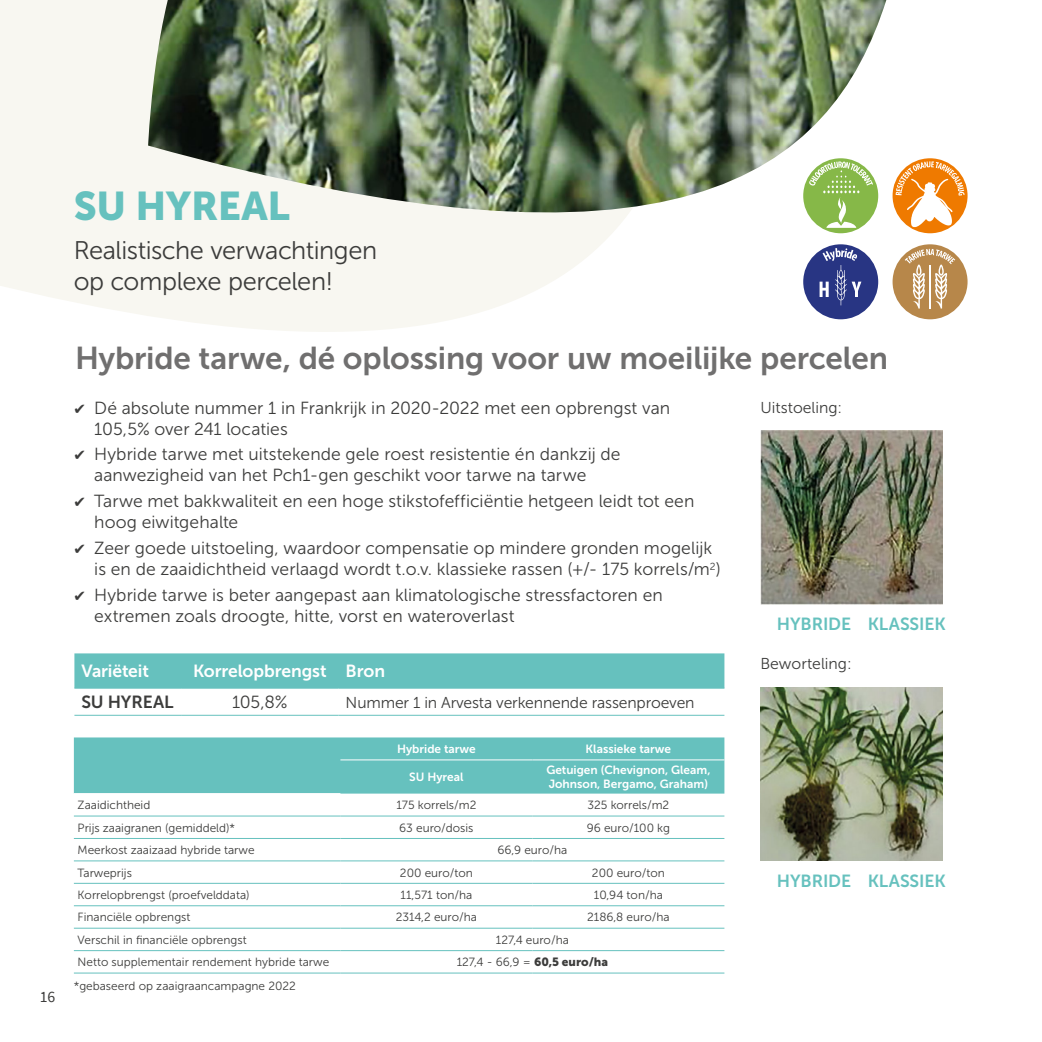
<style>
.page{position:relative;width:1042px;height:1042px;background:#fff}
.page>*{position:absolute;margin:0;border:0;box-sizing:border-box;transform-origin:0 0}
.t1{font:39.9px "Museo Sans 900";letter-spacing:-.01em;color:#66c1be}
.t2{font:31.5px "Museo Sans 700";letter-spacing:-.005em;color:#706f6f}
.t3{font:25.55px/30.6px "Museo Sans 300";letter-spacing:-.02em;color:#3c3c3b}
.t4{font:17.5px/21px "Museo Sans 300";letter-spacing:.005em;color:#3c3c3b}
.t5{font:17.5px "Museo Sans 700";letter-spacing:-.005em;color:#66c1be}
.t6{font:17.5px "Museo Sans 700";letter-spacing:-.005em;color:#fff}
.t7{font:17.5px "Museo Sans 700";letter-spacing:-.005em;color:#3c3c3b}
.t8{font:15.75px "Museo Sans 300";letter-spacing:-.01em;color:#3c3c3b}
.t9{font:15.75px "Source Sans Pro";color:#3c3c3b}
.t10{font:11.9px "Museo Sans 300";color:#3c3c3b}
.t11{font:11.9px/14.2px "Museo Sans 700";color:#fff}
.s1{font-family:"Menlo"}
.s2{font-family:"Museo Sans 900"}
</style>
<div class="page">
<svg style="left:0;top:0;width:468px;height:332px;fill:#f8f7f1"></svg>
<div style="left:74px;top:653px;width:650px;height:35px;background:#66c1be"></div>
<hr style="left:74px;top:688px;width:107px;height:1px;background:#66c1be">
<hr style="left:181px;top:688px;width:158px;height:1px;background:#66c1be">
<hr style="left:339px;top:688px;width:385px;height:1px;background:#66c1be">
<hr style="left:74px;top:715px;width:107px;height:1px;background:#66c1be">
<hr style="left:181px;top:715px;width:158px;height:1px;background:#66c1be">
<hr style="left:339px;top:715px;width:385px;height:1px;background:#66c1be">
<svg style="left:148px;top:0;width:759px;height:315px;fill:#f8f7f1"></svg>
<img style="left:148px;top:0;width:738px;height:236px">
<div style="left:803px;top:158px;width:75px;height:75px;background:#86b848;border-radius:50%"></div>
<svg style="left:809px;top:161px;width:64px;height:67px"></svg>
<div style="left:892px;top:158px;width:75px;height:75px;background:#ef7a00;border-radius:50%"></div>
<svg style="left:895px;top:161px;width:69px;height:66px"></svg>
<div style="left:803px;top:244px;width:75px;height:75px;background:#283583;border-radius:50%"></div>
<svg style="left:819px;top:248px;width:42px;height:57px"></svg>
<div style="left:892px;top:244px;width:75px;height:75px;background:#b7874a;border-radius:50%"></div>
<svg style="left:904px;top:249px;width:51px;height:59px"></svg>
<hr style="left:929px;top:265px;width:2px;height:43px;background:#fff">
<div style="left:74px;top:737px;width:650px;height:56px;background:#66c1be"></div>
<hr style="left:340px;top:759px;width:192px;height:1px;background:#fff">
<hr style="left:532px;top:759px;width:192px;height:1px;background:#fff">
<hr style="left:74px;top:816px;width:266px;height:1px;background:#66c1be">
<hr style="left:340px;top:816px;width:192px;height:1px;background:#66c1be">
<hr style="left:532px;top:816px;width:192px;height:1px;background:#66c1be">
<hr style="left:74px;top:838px;width:266px;height:1px;background:#66c1be">
<hr style="left:340px;top:838px;width:192px;height:1px;background:#66c1be">
<hr style="left:532px;top:838px;width:192px;height:1px;background:#66c1be">
<hr style="left:74px;top:860px;width:266px;height:1px;background:#66c1be">
<hr style="left:340px;top:860px;width:192px;height:1px;background:#66c1be">
<hr style="left:532px;top:860px;width:192px;height:1px;background:#66c1be">
<hr style="left:74px;top:883px;width:266px;height:1px;background:#66c1be">
<hr style="left:340px;top:883px;width:192px;height:1px;background:#66c1be">
<hr style="left:532px;top:883px;width:192px;height:1px;background:#66c1be">
<hr style="left:74px;top:905px;width:266px;height:1px;background:#66c1be">
<hr style="left:340px;top:905px;width:192px;height:1px;background:#66c1be">
<hr style="left:532px;top:905px;width:192px;height:1px;background:#66c1be">
<hr style="left:74px;top:928px;width:266px;height:1px;background:#66c1be">
<hr style="left:340px;top:928px;width:192px;height:1px;background:#66c1be">
<hr style="left:532px;top:928px;width:192px;height:1px;background:#66c1be">
<hr style="left:74px;top:950px;width:266px;height:1px;background:#66c1be">
<hr style="left:340px;top:950px;width:192px;height:1px;background:#66c1be">
<hr style="left:532px;top:950px;width:192px;height:1px;background:#66c1be">
<hr style="left:74px;top:972px;width:266px;height:1px;background:#66c1be">
<hr style="left:340px;top:972px;width:192px;height:1px;background:#66c1be">
<hr style="left:532px;top:972px;width:192px;height:1px;background:#66c1be">
<img style="left:760px;top:431px;width:182px;height:173px">
<img style="left:760px;top:687px;width:182px;height:174px">
<h1 class="t1" style="left:74px;top:183px;width:218px">SU HYREAL</h1>
<h3 class="t3" style="left:74px;top:235px;width:305px">Realistische verwachtingen op complexe percelen!</h3>
<p class="t9" style="left:40px;top:987px;width:17px">16</p>
<h2 class="t2" style="left:75px;top:340px;width:814px">Hybride tarwe, dé oplossing voor uw moeilijke percelen</h2>
<p class="t4" style="left:94px;top:397px;width:577px;text-indent:-20px"><span class="s1">✔</span> Dé absolute nummer 1 in Frankrijk in 2020-2022 met een opbrengst van<br>105,5% over 241 locaties</p>
<p class="t4" style="left:94px;top:444px;width:528px;text-indent:-20px"><span class="s1">✔</span> Hybride tarwe met uitstekende gele roest resistentie én dankzij de aanwezigheid van het Pch1-gen geschikt voor tarwe na tarwe</p>
<p class="t4" style="left:94px;top:491px;width:602px;text-indent:-20px"><span class="s1">✔</span> Tarwe met bakkwaliteit en een hoge stikstofefficiëntie hetgeen leidt tot een hoog eiwitgehalte</p>
<p class="t4" style="left:94px;top:538px;width:628px;text-indent:-20px"><span class="s1">✔</span> Zeer goede uitstoeling, waardoor compensatie op mindere gronden mogelijk is en de zaaidichtheid verlaagd wordt t.o.v. klassieke rassen (+/- 175 korrels/m<sup>2</sup>)</p>
<p class="t4" style="left:94px;top:585px;width:570px;text-indent:-20px"><span class="s1">✔</span> Hybride tarwe is beter aangepast aan klimatologische stressfactoren en extremen zoals droogte, hitte, vorst en wateroverlast</p>
<p class="t6" style="left:81px;top:661px;width:69px">Variëteit</p>
<p class="t6" style="left:193px;top:661px;width:193px">Korrelopbrengst Bron</p>
<p class="t7" style="left:81px;top:692px;width:94px">SU HYREAL</p>
<p class="t4" style="left:232px;top:692px;width:57px">105,8%</p>
<p class="t8" style="left:346px;top:694px;width:350px">Nummer 1 in Arvesta verkennende rassenproeven</p>
<p class="t11" style="left:397px;top:742px;width:80px">Hybride tarwe</p>
<p class="t11" style="left:585px;top:742px;width:87px">Klassieke tarwe</p>
<p class="t11" style="left:409px;top:770px;width:56px">SU Hyreal</p>
<p class="t11" style="left:546px;top:763px;width:166px">Getuigen (Chevignon, Gleam,<br>Johnson, Bergamo, Graham)</p>
<p class="t10" style="left:78px;top:799px;width:74px">Zaaidichtheid</p>
<p class="t10" style="left:396px;top:799px;width:82px">175 korrels/m2</p>
<p class="t10" style="left:587px;top:799px;width:83px">325 korrels/m2</p>
<p class="t10" style="left:78px;top:821px;width:159px">Prijs zaaigranen (gemiddeld)*</p>
<p class="t10" style="left:399px;top:821px;width:76px">63 euro/dosis</p>
<p class="t10" style="left:587px;top:821px;width:85px">96 euro/100 kg</p>
<p class="t10" style="left:78px;top:843px;width:178px">Meerkost zaaizaad hybride tarwe</p>
<p class="t10" style="left:497px;top:843px;width:71px">66,9 euro/ha</p>
<p class="t10" style="left:78px;top:866px;width:56px">Tarweprijs</p>
<p class="t10" style="left:400px;top:866px;width:74px">200 euro/ton</p>
<p class="t10" style="left:592px;top:866px;width:74px">200 euro/ton</p>
<p class="t10" style="left:78px;top:888px;width:173px">Korrelopbrengst (proefvelddata)</p>
<p class="t10" style="left:400px;top:888px;width:73px">11,571 ton/ha</p>
<p class="t10" style="left:594px;top:888px;width:70px">10,94 ton/ha</p>
<p class="t10" style="left:78px;top:911px;width:114px">Financiële opbrengst</p>
<p class="t10" style="left:396px;top:911px;width:83px">2314,2 euro/ha</p>
<p class="t10" style="left:587px;top:911px;width:84px">2186,8 euro/ha</p>
<p class="t10" style="left:78px;top:933px;width:170px">Verschil in financiële opbrengst</p>
<p class="t10" style="left:496px;top:933px;width:74px">127,4 euro/ha</p>
<p class="t10" style="left:78px;top:956px;width:253px">Netto supplementair rendement hybride tarwe</p>
<p class="t10" style="left:457px;top:956px;width:153px">127,4 - 66,9 = <span class="s2">60,5 euro/ha</span></p>
<p class="t10" style="left:74px;top:980px;width:224px">*gebaseerd op zaaigraancampagne 2022</p>
<p class="t8" style="left:760px;top:399px;width:83px">Uitstoeling:</p>
<p class="t5" style="left:777px;top:614px;width:76px">HYBRIDE</p>
<p class="t8" style="left:760px;top:655px;width:93px">Beworteling:</p>
<p class="t5" style="left:868px;top:614px;width:79px">KLASSIEK</p>
<p class="t5" style="left:777px;top:871px;width:76px">HYBRIDE</p>
<p class="t5" style="left:868px;top:871px;width:79px">KLASSIEK</p>
</div>
